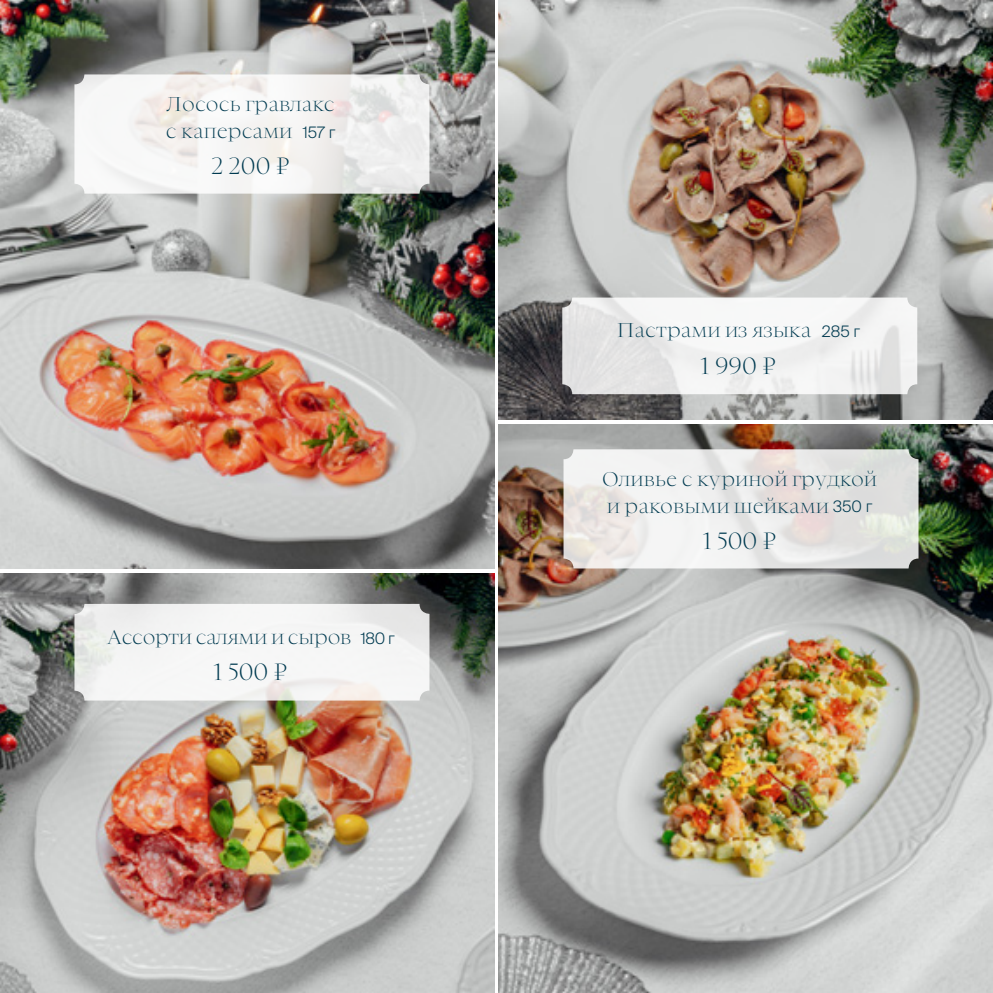
<style>
.page{position:relative;width:993px;height:993px;background:#fff}
.page>*{position:absolute;margin:0;border:0;box-sizing:border-box;transform-origin:0 0}
.t1{font:200 22.75px "Tesseract Display";color:#003a50}
.t2{font:200 19.25px/26.2px "Tesseract Display";color:#003a50}
.t3{font:200 19.25px "Tesseract Display";letter-spacing:-.02em;color:#003a50}
.s1{font-family:"Suisse Intl";font-weight:300;font-size:15.75px}
</style>
<div class="page">
<img style="left:0;top:0;width:494px;height:568px">
<img style="left:499px;top:424px;width:493px;height:568px">
<img style="left:499px;top:0;width:493px;height:419px">
<img style="left:0;top:573px;width:494px;height:419px">
<svg style="left:74px;top:74px;width:355px;height:119px;fill:#f5f3f2"></svg>
<svg style="left:74px;top:603px;width:355px;height:97px;fill:#f5f5f5"></svg>
<svg style="left:562px;top:297px;width:354px;height:97px;fill:#f1f1f1"></svg>
<svg style="left:563px;top:449px;width:355px;height:119px"></svg>
<p class="t2" style="left:166px;top:90px;width:171px">Лосось гравлакс с каперсами <span class="s1">157 г</span></p>
<p class="t1" style="left:211px;top:149px;width:80px">2 200 ₽</p>
<p class="t3" style="left:106px;top:622px;width:290px">Ассорти салями и сыров <span class="s1">180 г</span></p>
<p class="t1" style="left:213px;top:655px;width:76px">1 500 ₽</p>
<p class="t2" style="left:616px;top:316px;width:245px">Пастрами из языка <span class="s1">285 г</span></p>
<p class="t1" style="left:700px;top:349px;width:77px">1 990 ₽</p>
<p class="t2" style="left:602px;top:465px;width:276px">Оливье с куриной грудкой и раковыми шейками <span class="s1">350 г</span></p>
<p class="t1" style="left:702px;top:524px;width:76px">1 500 ₽</p>
</div>
